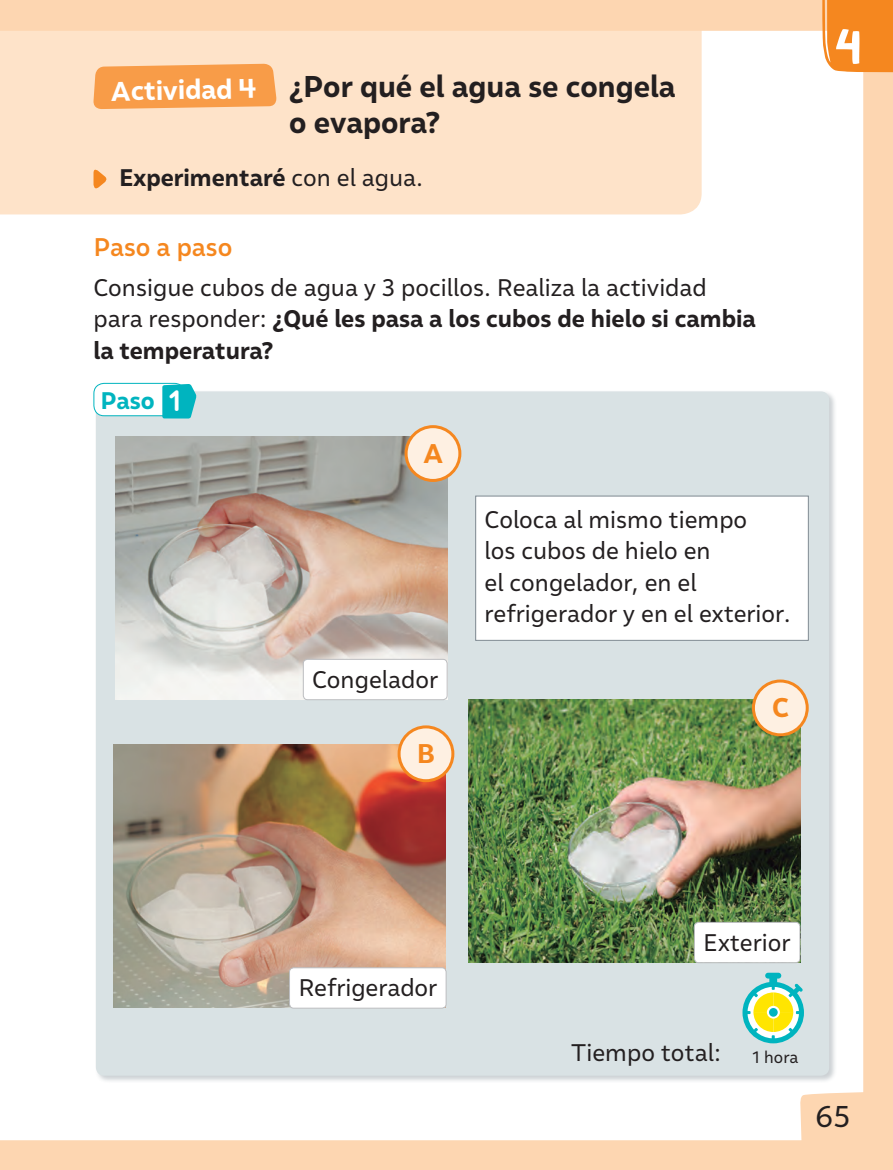
<style>
.page{position:relative;width:893px;height:1170px;background:#fff}
.page>*{position:absolute;margin:0;border:0;box-sizing:border-box;transform-origin:0 0}
.t1{font:700 30px/36px "Malva";color:#231f20}
.t2{font:30px "Malva CH";color:#231f20}
.t3{font:700 27px "Malva";color:#fff}
.t4{font:700 27px "Malva CH";color:#f5871f}
.t5{font:500 25.5px "Malva";color:#f5871f}
.t6{font:24px/31.5px "Malva";color:#231f20}
.t7{font:700 24px "Malva";color:#231f20}
.t8{font:700 24px "Malva";color:#00b4bf}
.t9{font:16.5px "Malva";color:#231f20}
.s1{font-family:"Malva CH"}
.s2{font-weight:400}
.s3{font-weight:700}
.s4{font-family:"Booster Next FY";font-size:30px;color:#fff}
</style>
<div class="page">
<img style="left:0;top:0;width:893px;height:1169px">
<svg style="left:822px;top:0;width:71px;height:73px;background:#f6983e"></svg>
<div style="left:800px;top:1090px;width:93px;height:80px;background:#fdd6b1"></div>
<p class="t3" style="left:111px;top:75px;width:147px;rotate:-1deg">Actividad <span class="s1">4</span></p>
<p class="t1" style="left:289px;top:68px;width:388px">¿Por qué el agua se congela o evapora?</p>
<p class="t7" style="left:119px;top:163px;width:306px">Experimentaré <span class="s2">con el agua.</span></p>
<p class="t5" style="left:94px;top:231px;width:140px">Paso a paso</p>
<p class="t6" style="left:94px;top:271px;width:664px">Consigue cubos de agua y 3 pocillos. Realiza la actividad para responder: <span class="s3">¿Qué les pasa a los cubos de hielo si cambia la temperatura?</span></p>
<p class="t8" style="left:101px;top:386px;width:82px">Paso <span class="s4">1</span></p>
<p class="t4" style="left:423px;top:437px;width:22px">A</p>
<p class="t6" style="left:312px;top:663px;width:128px">Congelador</p>
<p class="t4" style="left:417px;top:737px;width:20px">B</p>
<p class="t6" style="left:484px;top:503px;width:308px">Coloca al mismo tiempo<br>los cubos de hielo en<br>el congelador, en el refrigerador y en el exterior.</p>
<p class="t4" style="left:772px;top:691px;width:18px">C</p>
<p class="t6" style="left:298px;top:971px;width:140px">Refrigerador</p>
<p class="t6" style="left:703px;top:926px;width:89px">Exterior</p>
<p class="t6" style="left:571px;top:1036px;width:151px">Tiempo total:</p>
<p class="t9" style="left:752px;top:1047px;width:48px">1 hora</p>
<p class="t2" style="left:815px;top:1098px;width:37px">65</p>
</div>
